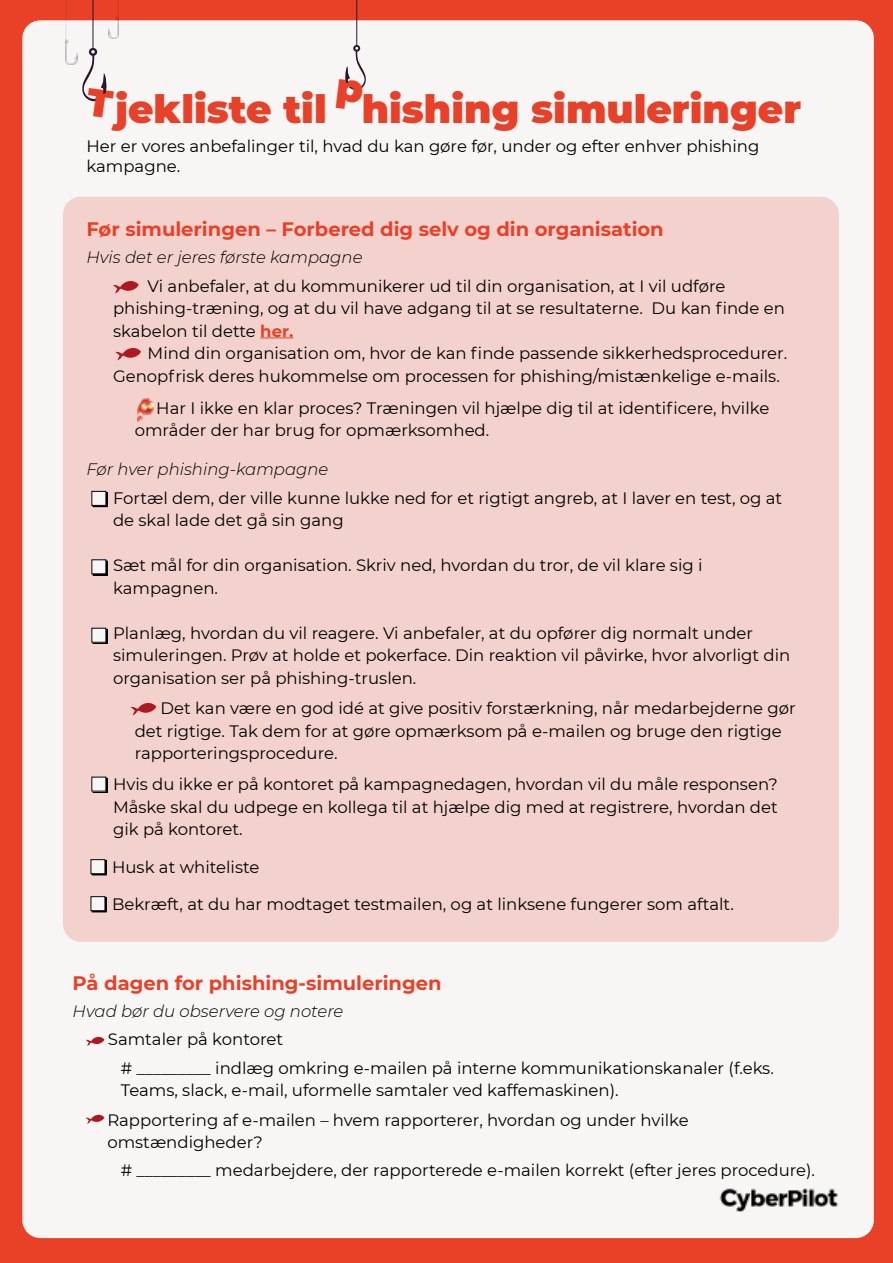
<style>
.page{position:relative;width:893px;height:1263px;background:#e84127}
.page>*{position:absolute;margin:0;border:0;box-sizing:border-box;transform-origin:0 0}
.t1{font:900 39px "Montserrat";color:#e84129}
.t2{font:700 19.5px "Montserrat";color:#e84129}
.t3{font:16.5px/22.5px "Montserrat";color:#000}
.t4{font:italic 300 16.5px "Montserrat";color:#000}
.s1{font-weight:700;color:#e84127}
</style>
<div class="page">
<div style="left:22px;top:20px;width:852px;height:1218px;background:#f7f6f4;border-radius:18px"></div>
<div style="left:63px;top:197px;width:776px;height:745px;background:#f3d2cd;border-radius:18px"></div>
<hr style="left:356px;top:0;width:1px;height:45px;background:#2b1730">
<div style="left:89px;top:48px;width:8px;height:8px;background:#2b1730;border-radius:50%"></div>
<hr style="left:93px;top:0;width:1px;height:48px;background:#2b1730">
<hr style="left:260px;top:337px;width:33px;height:1px;background:#e84127">
<div style="left:93px;top:492px;width:14px;height:15px;border:1px solid #000"></div>
<div style="left:92px;top:491px;width:14px;height:14px;background:#f7f6f4"></div>
<div style="left:91px;top:491px;width:15px;height:15px;border:1px solid #000"></div>
<div style="left:93px;top:561px;width:14px;height:14px;border:1px solid #000"></div>
<div style="left:92px;top:560px;width:14px;height:14px;background:#f7f6f4"></div>
<div style="left:93px;top:629px;width:14px;height:15px;border:1px solid #000"></div>
<div style="left:92px;top:628px;width:14px;height:14px;background:#f7f6f4"></div>
<div style="left:93px;top:778px;width:14px;height:15px;border:1px solid #000"></div>
<div style="left:92px;top:777px;width:14px;height:14px;background:#f7f6f4"></div>
<div style="left:92px;top:860px;width:15px;height:15px;border:1px solid #000"></div>
<div style="left:91px;top:860px;width:14px;height:14px;background:#f7f6f4"></div>
<div style="left:91px;top:859px;width:14px;height:15px;border:1px solid #000"></div>
<div style="left:92px;top:897px;width:15px;height:15px;border:1px solid #000"></div>
<div style="left:91px;top:897px;width:14px;height:14px;background:#f7f6f4"></div>
<div style="left:91px;top:896px;width:14px;height:15px;border:1px solid #000"></div>
<img style="left:719px;top:1188px;width:120px;height:25px">
<img style="left:66px;top:20px;width:12px;height:45px">
<img style="left:108px;top:16px;width:10px;height:22px">
<svg style="left:131px;top:703px;width:25px;height:12px"></svg>
<svg style="left:113px;top:281px;width:26px;height:12px"></svg>
<svg style="left:115px;top:348px;width:26px;height:12px"></svg>
<svg style="left:86px;top:1037px;width:18px;height:9px"></svg>
<svg style="left:86px;top:1114px;width:18px;height:10px"></svg>
<img style="left:137px;top:398px;width:17px;height:24px">
<svg style="left:345px;top:47px;width:21px;height:43px"></svg>
<svg style="left:82px;top:50px;width:25px;height:52px"></svg>
<h1 class="t1" style="left:115px;top:80px;width:688px">jekliste til hishing simuleringer</h1>
<p class="t3" style="left:86px;top:136px;width:674px;line-height:19.8px">Her er vores anbefalinger til, hvad du kan gøre før, under og efter enhver phishing kampagne.</p>
<p class="t2" style="left:86px;top:215px;width:579px">Før simuleringen – Forbered dig selv og din organisation</p>
<p class="t4" style="left:86px;top:246px;width:278px">Hvis det er jeres første kampagne</p>
<p class="t3" style="left:113px;top:274px;width:673px;text-indent:35px">Vi anbefaler, at du kommunikerer ud til din organisation, at I vil udføre phishing-træning, og at du vil have adgang til at se resultaterne. Du kan finde en skabelon til dette <span class="s1">her.</span></p>
<p class="t3" style="left:113px;top:341px;width:676px;text-indent:35px">Mind din organisation om, hvor de kan finde passende sikkerhedsprocedurer.<br>Genopfrisk deres hukommelse om processen for phishing/mistænkelige e-mails.</p>
<p class="t3" style="left:135px;top:396px;width:636px;text-indent:22px">Har I ikke en klar proces? Træningen vil hjælpe dig til at identificere, hvilke områder der har brug for opmærksomhed.</p>
<p class="t4" style="left:86px;top:458px;width:243px">Før hver phishing-kampagne</p>
<p class="t3" style="left:113px;top:486px;width:671px">Fortæl dem, der ville kunne lukke ned for et rigtigt angreb, at I laver en test, og at de skal lade det gå sin gang</p>
<p class="t3" style="left:113px;top:554px;width:591px">Sæt mål for din organisation. Skriv ned, hvordan du tror, de vil klare sig i kampagnen.</p>
<p class="t3" style="left:113px;top:621px;width:679px">Planlæg, hvordan du vil reagere. Vi anbefaler, at du opfører dig normalt under simuleringen. Prøv at holde et pokerface. Din reaktion vil påvirke, hvor alvorligt din organisation ser på phishing-truslen.</p>
<p class="t3" style="left:135px;top:697px;width:663px;text-indent:26px">Det kan være en god idé at give positiv forstærkning, når medarbejderne gør det rigtige. Tak dem for at gøre opmærksom på e-mailen og bruge den rigtige rapporteringsprocedure.</p>
<p class="t3" style="left:113px;top:772px;width:666px;text-align:justify">Hvis du ikke er på kontoret på kampagnedagen, hvordan vil du måle responsen?<br>Måske skal du udpege en kollega til at hjælpe dig med at registrere, hvordan det gik på kontoret.</p>
<p class="t3" style="left:112px;top:855px;width:149px">Husk at whiteliste</p>
<p class="t3" style="left:112px;top:892px;width:623px">Bekræft, at du har modtaget testmailen, og at linksene fungerer som aftalt.</p>
<p class="t2" style="left:73px;top:968px;width:370px">På dagen for phishing-simuleringen</p>
<p class="t4" style="left:73px;top:1000px;width:272px">Hvad bør du observere og notere</p>
<p class="t3" style="left:108px;top:1028px;width:177px">Samtaler på kontoret</p>
<p class="t3" style="left:121px;top:1056px;width:654px"># _________ indlæg omkring e-mailen på interne kommunikationskanaler (f.eks.<br>Teams, slack, e-mail, uformelle samtaler ved kaffemaskinen).</p>
<p class="t3" style="left:107px;top:1108px;width:583px">Rapportering af e-mailen – hvem rapporterer, hvordan og under hvilke omstændigheder?</p>
<p class="t3" style="left:121px;top:1158px;width:696px"># _________ medarbejdere, der rapporterede e-mailen korrekt (efter jeres procedure).</p>
</div>
